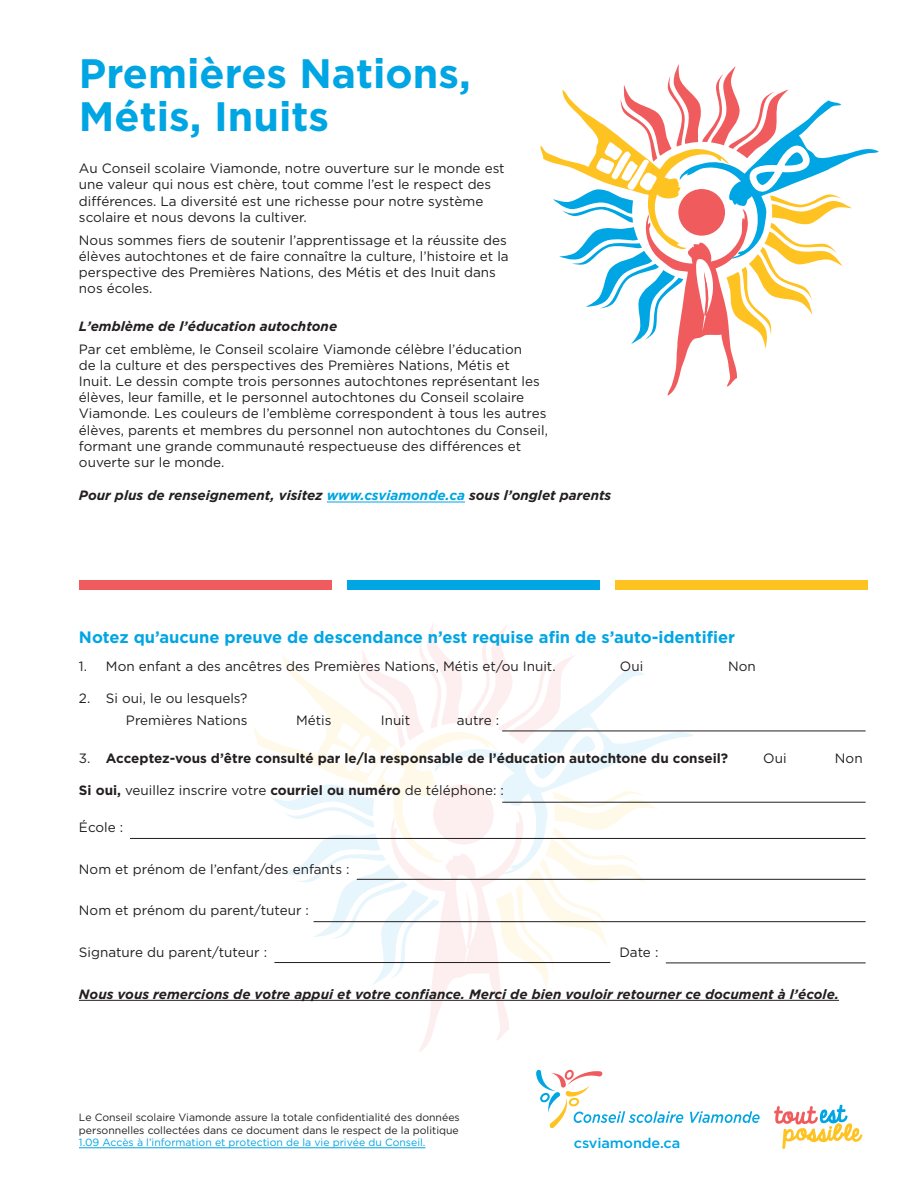
<style>
.page{position:relative;width:918px;height:1188px;background:#fff}
.page>*{position:absolute;margin:0;border:0;box-sizing:border-box;transform-origin:0 0}
.t1{font:700 41.1px/42.5px "Gotham";color:#00a5e3}
.t2{font:700 16.5px "Gotham";color:#00a5e3}
.t3{font:500 14.1px "Gotham";letter-spacing:-.01em;color:#00a5e3}
.t4{font:13.5px/16.2px "Gotham";color:#231f20}
.t5{font:italic 700 13.5px "Gotham";color:#231f20}
.t6{font:700 13.5px "Gotham";color:#231f20}
.t7{font:10.5px/12.6px "Gotham";color:#231f20}
.t8{font:10.5px "Gotham";color:#00a5e3}
.s1{color:#00a5e3}
.s2{font-weight:400}
.s3{font-weight:700}
</style>
<div class="page">
<svg style="left:253px;top:624px;width:441px;height:428px"></svg>
<svg style="left:540px;top:64px;width:339px;height:332px"></svg>
<svg style="left:536px;top:1069px;width:147px;height:58px"></svg>
<svg style="left:690px;top:1111px;width:70px;height:12px"></svg>
<svg style="left:774px;top:1105px;width:88px;height:44px"></svg>
<hr style="left:327px;top:502px;width:138px;height:1px;background:#00a5e3">
<div style="left:79px;top:580px;width:252px;height:10px;background:#f05c5e"></div>
<div style="left:347px;top:580px;width:252px;height:10px;background:#00a5e3"></div>
<div style="left:615px;top:580px;width:252px;height:10px;background:#fec221"></div>
<hr style="left:79px;top:1000px;width:760px;height:1px;background:#231f20">
<hr style="left:130px;top:838px;width:736px;height:1px;background:#231f20">
<hr style="left:357px;top:879px;width:509px;height:1px;background:#231f20">
<hr style="left:314px;top:921px;width:552px;height:1px;background:#231f20">
<hr style="left:274px;top:962px;width:336px;height:1px;background:#231f20">
<hr style="left:666px;top:963px;width:200px;height:1px;background:#231f20">
<hr style="left:502px;top:731px;width:364px;height:1px;background:#231f20">
<hr style="left:502px;top:802px;width:364px;height:1px;background:#231f20">
<hr style="left:79px;top:1148px;width:346px;height:1px;background:#00a5e3">
<h1 class="t1" style="left:79px;top:51px;width:393px">Premières Nations,<br>Métis, Inuits</h1>
<p class="t4" style="left:79px;top:160px;width:427px">Au Conseil scolaire Viamonde, notre ouverture sur le monde est une valeur qui nous est chère, tout comme l’est le respect des différences. La diversité est une richesse pour notre système scolaire et nous devons la cultiver.</p>
<p class="t4" style="left:79px;top:232px;width:431px">Nous sommes fiers de soutenir l’apprentissage et la réussite des élèves autochtones et de faire connaître la culture, l’histoire et la perspective des Premières Nations, des Métis et des Inuit dans nos écoles.</p>
<p class="t5" style="left:79px;top:318px;width:260px">L’emblème de l’éducation autochtone</p>
<p class="t4" style="left:79px;top:340px;width:471px">Par cet emblème, le Conseil scolaire Viamonde célèbre l’éducation<br>de la culture et des perspectives des Premières Nations, Métis et<br>Inuit. Le dessin compte trois personnes autochtones représentant les élèves, leur famille, et le personnel autochtones du Conseil scolaire Viamonde. Les couleurs de l’emblème correspondent à tous les autres élèves, parents et membres du personnel non autochtones du Conseil, formant une grande communauté respectueuse des différences et ouverte sur le monde.</p>
<p class="t5" style="left:79px;top:488px;width:534px">Pour plus de renseignement, visitez <span class="s1">www.csviamonde.ca</span> sous l’onglet parents</p>
<p class="t2" style="left:79px;top:627px;width:658px">Notez qu’aucune preuve de descendance n’est requise afin de s’auto-identifier</p>
<p class="t4" style="left:79px;top:658px;width:478px">1. Mon enfant a des ancêtres des Premières Nations, Métis et/ou Inuit.</p>
<p class="t4" style="left:620px;top:658px;width:25px">Oui</p>
<p class="t4" style="left:728px;top:658px;width:29px">Non</p>
<p class="t4" style="left:79px;top:688px;width:170px;line-height:21.6px;text-align:right">2. Si oui, le ou lesquels?<br>Premières Nations</p>
<p class="t4" style="left:296px;top:712px;width:37px">Métis</p>
<p class="t4" style="left:381px;top:712px;width:31px">Inuit</p>
<p class="t4" style="left:457px;top:712px;width:44px">autre :</p>
<p class="t6" style="left:79px;top:750px;width:651px"><span class="s2">3.</span> Acceptez-vous d’être consulté par le/la responsable de l’éducation autochtone du conseil?</p>
<p class="t4" style="left:763px;top:750px;width:25px">Oui</p>
<p class="t4" style="left:835px;top:750px;width:29px">Non</p>
<p class="t4" style="left:79px;top:782px;width:427px"><span class="s3">Si oui,</span> veuillez inscrire votre <span class="s3">courriel ou numéro</span> de téléphone: :</p>
<p class="t4" style="left:79px;top:819px;width:46px">École :</p>
<p class="t4" style="left:79px;top:861px;width:272px">Nom et prénom de l’enfant/des enfants :</p>
<p class="t4" style="left:79px;top:902px;width:232px">Nom et prénom du parent/tuteur :</p>
<p class="t4" style="left:79px;top:944px;width:190px">Signature du parent/tuteur :</p>
<p class="t4" style="left:619px;top:944px;width:41px">Date :</p>
<p class="t5" style="left:79px;top:986px;width:762px">Nous vous remercions de votre appui et votre confiance. Merci de bien vouloir retourner ce document à l’école.</p>
<p class="t7" style="left:79px;top:1111px;width:382px">Le Conseil scolaire Viamonde assure la totale confidentialité des données personnelles collectées dans ce document dans le respect de la politique</p>
<p class="t8" style="left:79px;top:1137px;width:348px">1.09 Accès à l’information et protection de la vie privée du Conseil.</p>
<p class="t3" style="left:574px;top:1135px;width:108px">csviamonde.ca</p>
</div>
